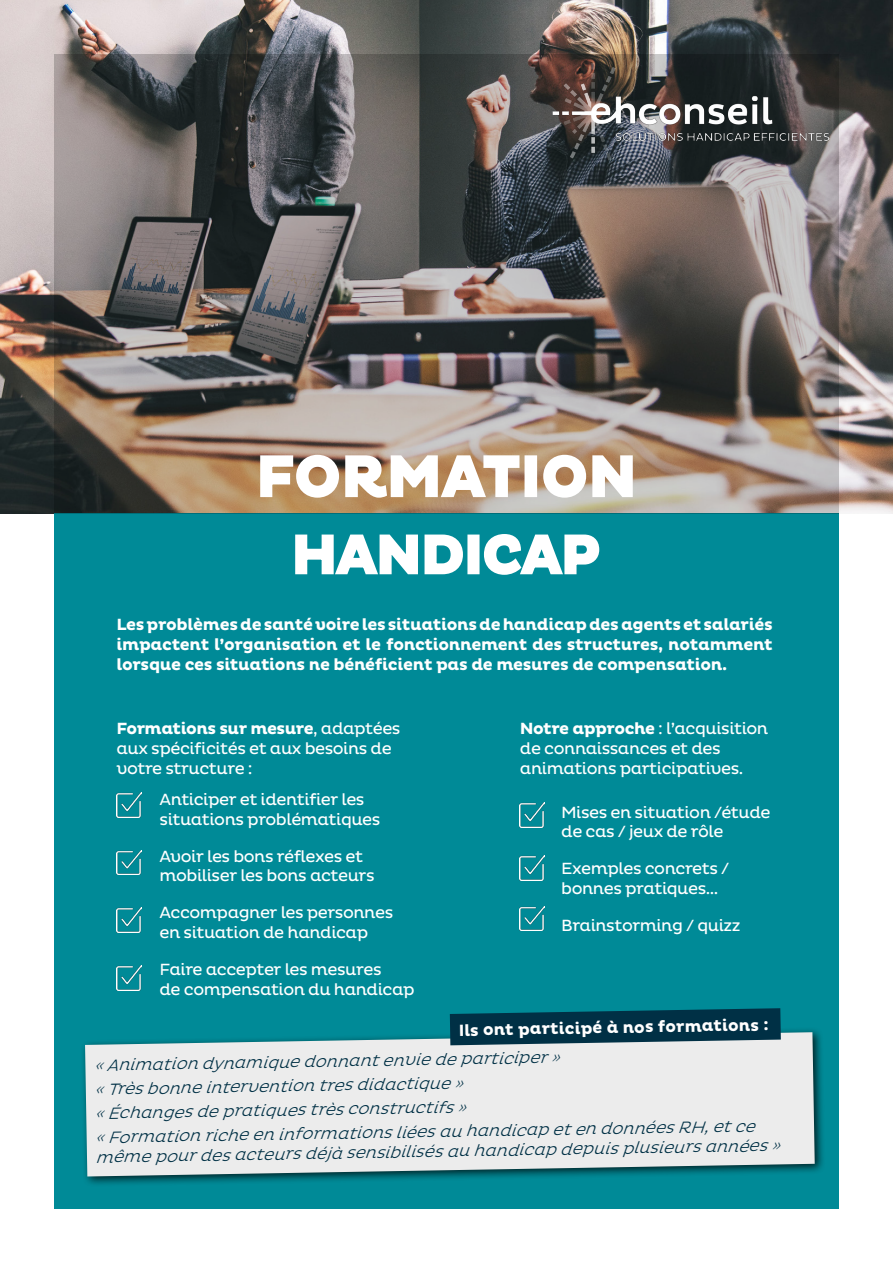
<style>
.page{position:relative;width:893px;height:1263px;background:#fff}
.page>*{position:absolute;margin:0;border:0;box-sizing:border-box;transform-origin:0 0}
.Style_de_paragraphe{font:700 57px "Pluto";letter-spacing:.015em;color:#fff}
.Style_de_paragraphe-2{font:700 54px "Pluto";letter-spacing:-.01em;color:#fff}
.t1{font:16.5px/19.8px "Pluto";letter-spacing:-.03em;color:#fff}
.t2{font:italic 300 16.5px/19.8px "Pluto";color:#003045}
.t3{font:700 16.5px/19.8px "Pluto";letter-spacing:-.02em;color:#fff;text-align:justify}
.s1{font-weight:700}
</style>
<div class="page">
<img style="left:0;top:0;width:893px;height:514px">
<div style="left:54px;top:514px;width:785px;height:695px;background:#008a97"></div>
<svg style="left:295px;top:534px;width:168px;height:41px"></svg>
<div style="left:467px;top:534px;width:13px;height:40px;border:3px solid #fff"></div>
<svg style="left:483px;top:534px;width:117px;height:41px"></svg>
<img style="left:116px;top:792px;width:25px;height:25px">
<img style="left:116px;top:850px;width:25px;height:25px">
<img style="left:116px;top:908px;width:25px;height:25px">
<img style="left:116px;top:966px;width:25px;height:24px">
<img style="left:54px;top:54px;width:785px;height:460px">
<img style="left:544px;top:54px;width:293px;height:115px">
<img style="left:520px;top:802px;width:25px;height:25px">
<img style="left:520px;top:856px;width:25px;height:24px">
<img style="left:520px;top:906px;width:25px;height:25px">
<svg style="left:259px;top:453px;width:262px;height:46px"></svg>
<div style="left:524px;top:455px;width:13px;height:42px;border:3px solid #fff"></div>
<svg style="left:542px;top:453px;width:92px;height:47px"></svg>
<div style="left:80px;top:1027px;width:746px;height:161px;background:#000;opacity:.75"></div>
<svg style="left:85px;top:1032px;width:730px;height:144px;background:#d8e1e2"></svg>
<svg style="left:450px;top:1008px;width:331px;height:37px;background:#104457"></svg>
<p class="Style_de_paragraphe" style="left:256px;top:444px;width:382px">FORMATION</p>
<p class="Style_de_paragraphe-2" style="left:292px;top:524px;width:310px">HANDICAP</p>
<p class="t3" style="left:116px;top:615px;width:658px">Les problèmes de santé voire les situations de handicap des agents et salariés impactent l’organisation et le fonctionnement des structures, notamment lorsque ces situations ne bénéficient pas de mesures de compensation.</p>
<p class="t1" style="left:116px;top:719px;width:286px"><span class="s1">Formations sur mesure</span>, adaptées aux spécificités et aux besoins de votre structure :</p>
<p class="t1" style="left:520px;top:719px;width:250px"><span class="s1">Notre approche</span> : l’acquisition de connaissances et des animations participatives.</p>
<p class="t1" style="left:160px;top:790px;width:222px">Anticiper et identifier les situations problématiques</p>
<p class="t1" style="left:160px;top:846px;width:217px">Avoir les bons réflexes et mobiliser les bons acteurs</p>
<p class="t1" style="left:160px;top:903px;width:235px">Accompagner les personnes en situation de handicap</p>
<p class="t1" style="left:160px;top:959px;width:257px">Faire accepter les mesures<br>de compensation du handicap</p>
<p class="t1" style="left:561px;top:802px;width:211px">Mises en situation /étude de cas / jeux de rôle</p>
<p class="t1" style="left:561px;top:859px;width:170px">Exemples concrets / bonnes pratiques...</p>
<p class="t1" style="left:561px;top:915px;width:181px">Brainstorming / quizz</p>
<p class="t3" style="left:458px;top:1021px;width:312px;rotate:-1deg">Ils ont participé à nos formations :</p>
<p class="t2" style="left:94px;top:1055px;width:467px;rotate:-1deg">« Animation dynamique donnant envie de participer »</p>
<p class="t2" style="left:94px;top:1079px;width:370px;rotate:-1deg">« Très bonne intervention tres didactique »</p>
<p class="t2" style="left:95px;top:1103px;width:373px;rotate:-1deg">« Échanges de pratiques très constructifs »</p>
<p class="t2" style="left:95px;top:1127px;width:686px;rotate:-1deg">« Formation riche en informations liées au handicap et en données RH, et ce même pour des acteurs déjà sensibilisés au handicap depuis plusieurs années »</p>
</div>
